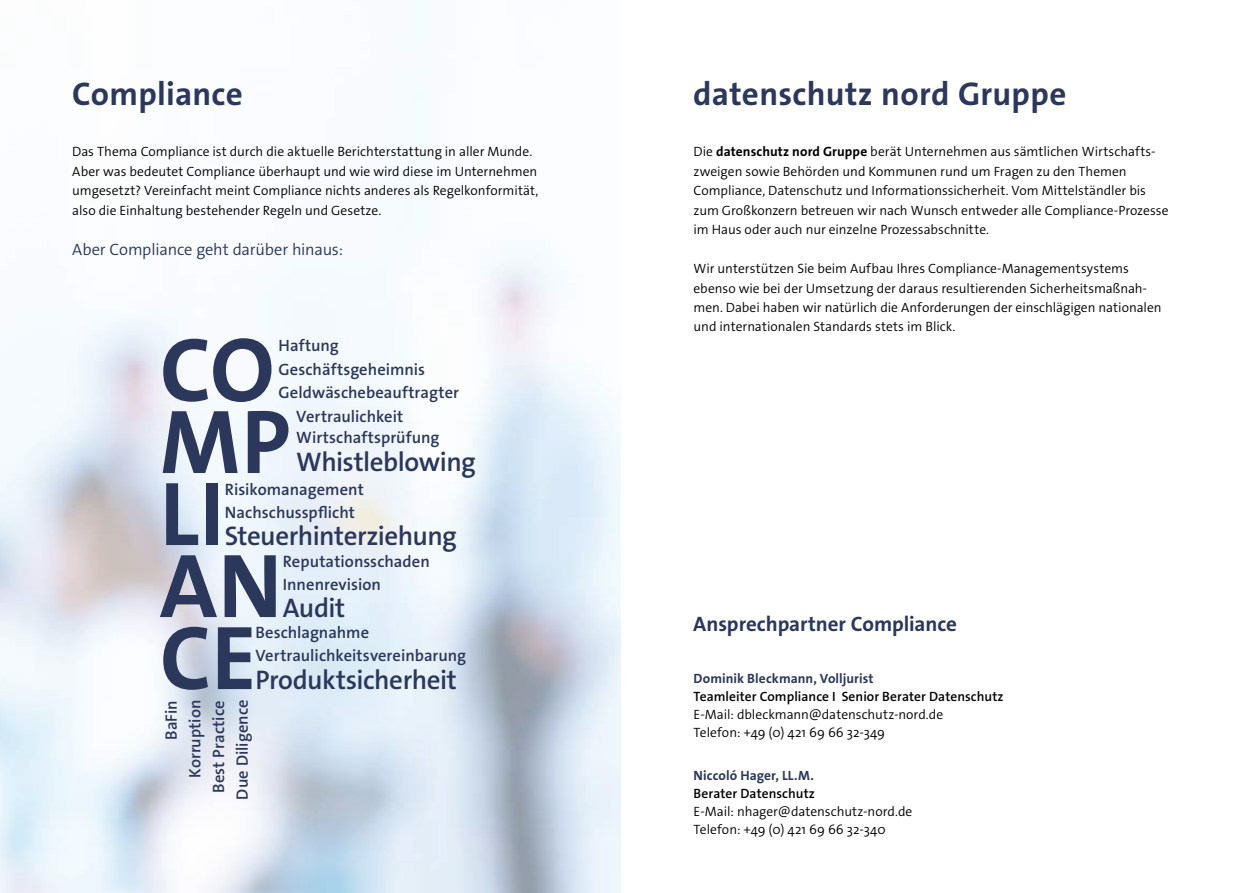
<style>
.page{position:relative;width:1242px;height:893px;background:#fff}
.page>*{position:absolute;margin:0;border:0;box-sizing:border-box;transform-origin:0 0}
.t1{font:700 91.5px/72px "The Sans Os F";letter-spacing:.005em;color:#2b385b}
.t2{font:700 33px "The Sans Os F";letter-spacing:.01em;color:#2b385b}
.t3{font:600 27px "The Sans Os F";letter-spacing:-.02em;color:#2b385b}
.t4{font:700 21px "The Sans Os F";letter-spacing:-.005em;color:#2b385b}
.t5{font:600 16.5px "The Sans Os F";color:#2b385b}
.t6{font:300 16.5px "The Sans Os F";letter-spacing:-.01em;color:#2b385b}
.t7{font:300 13.5px/19.5px "The Sans Os F";color:#000}
.t8{font:600 13.5px "The Sans Os F";letter-spacing:.005em;color:#000}
.t9{font:700 13.5px "The Sans Os F";letter-spacing:.005em;color:#2b385b}
.s1{font-weight:700}
</style>
<div class="page">
<svg style="left:0;top:255px;width:621px;height:638px"></svg>
<h2 class="t2" style="left:72px;top:73px;width:172px">Compliance</h2>
<p class="t7" style="left:72px;top:142px;width:467px">Das Thema Compliance ist durch die aktuelle Berichterstattung in aller Munde.<br>Aber was bedeutet Compliance überhaupt und wie wird diese im Unternehmen umgesetzt? Vereinfacht meint Compliance nichts anderes als Regelkonformität, also die Einhaltung bestehender Regeln und Gesetze.</p>
<p class="t6" style="left:72px;top:239px;width:272px">Aber Compliance geht darüber hinaus:</p>
<h1 class="t1" style="left:160px;top:335px;width:132px">CO<br>MP<br>LI<br>AN<br>CE</h1>
<p class="t5" style="left:278px;top:335px;width:62px">Haftung</p>
<p class="t5" style="left:278px;top:358px;width:148px">Geschäftsgeheimnis</p>
<p class="t5" style="left:278px;top:382px;width:182px">Geldwäschebeauftragter</p>
<p class="t5" style="left:296px;top:405px;width:109px">Vertraulichkeit</p>
<p class="t5" style="left:296px;top:427px;width:145px">Wirtschaftsprüfung</p>
<h3 class="t3" style="left:296px;top:444px;width:181px">Whistleblowing</h3>
<p class="t5" style="left:225px;top:479px;width:141px">Risikomanagement</p>
<p class="t5" style="left:225px;top:501px;width:132px">Nachschusspflicht</p>
<h3 class="t3" style="left:225px;top:518px;width:234px">Steuerhinterziehung</h3>
<p class="t5" style="left:283px;top:551px;width:148px">Reputationsschaden</p>
<p class="t5" style="left:283px;top:573px;width:100px">Innenrevision</p>
<h3 class="t3" style="left:283px;top:590px;width:64px">Audit</h3>
<p class="t5" style="left:255px;top:622px;width:115px">Beschlagnahme</p>
<p class="t5" style="left:255px;top:645px;width:212px">Vertraulichkeitsvereinbarung</p>
<h3 class="t3" style="left:255px;top:662px;width:203px">Produktsicherheit</h3>
<p class="t5" style="left:161px;top:740px;width:41px;rotate:-90deg">BaFin</p>
<p class="t5" style="left:184px;top:778px;width:80px;rotate:-90deg">Korruption</p>
<p class="t5" style="left:208px;top:793px;width:94px;rotate:-90deg">Best Practice</p>
<p class="t5" style="left:232px;top:800px;width:101px;rotate:-90deg">Due Diligence</p>
<h2 class="t2" style="left:693px;top:73px;width:374px">datenschutz nord Gruppe</h2>
<p class="t7" style="left:693px;top:142px;width:476px">Die <span class="s1">datenschutz nord Gruppe</span> berät Unternehmen aus sämtlichen Wirtschafts&shy;zweigen sowie Behörden und Kommunen rund um Fragen zu den Themen Compliance, Datenschutz und Informationssicherheit. Vom Mittelständler bis zum Großkonzern betreuen wir nach Wunsch entweder alle Compliance-Prozesse im Haus oder auch nur einzelne Prozessabschnitte.</p>
<p class="t7" style="left:693px;top:259px;width:470px">Wir unterstützen Sie beim Aufbau Ihres Compliance-Managementsystems ebenso wie bei der Umsetzung der daraus resultierenden Sicherheitsmaßnah&shy;men. Dabei haben wir natürlich die Anforderungen der einschlägigen nationalen und internationalen Standards stets im Blick.</p>
<h3 class="t4" style="left:693px;top:610px;width:265px">Ansprechpartner Compliance</h3>
<p class="t9" style="left:693px;top:669px;width:181px">Dominik Bleckmann, Volljurist</p>
<p class="t8" style="left:693px;top:687px;width:311px">Teamleiter Compliance I Senior Berater Datenschutz</p>
<p class="t7" style="left:693px;top:705px;width:251px;line-height:18px">E-Mail: dbleckmann@datenschutz-nord.de<br>Telefon: +49 (0) 421 69 66 32-349</p>
<p class="t9" style="left:693px;top:767px;width:122px">Niccoló Hager, LL.M.</p>
<p class="t8" style="left:693px;top:785px;width:123px">Berater Datenschutz</p>
<p class="t7" style="left:693px;top:803px;width:220px;line-height:18px">E-Mail: nhager@datenschutz-nord.de<br>Telefon: +49 (0) 421 69 66 32-340</p>
</div>
